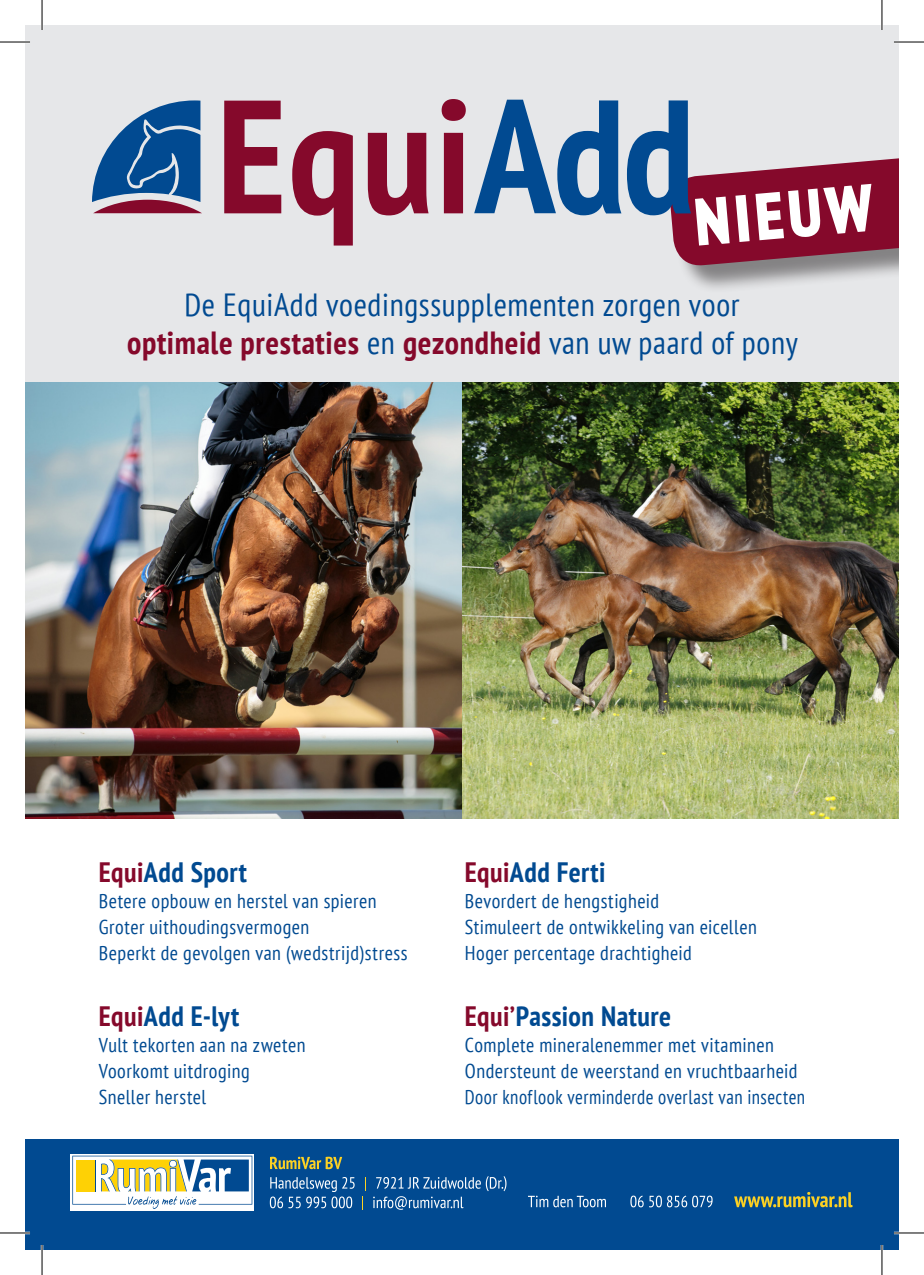
<style>
.page{position:relative;width:924px;height:1275px;background:#fff}
.page>*{position:absolute;margin:0;border:0;box-sizing:border-box;transform-origin:0 0}
.t1{font:condensed 32px/38.4px "PT Sans";letter-spacing:.02em;color:#014a91;text-align:center}
.t2{font:700 condensed 28px "PT Sans";letter-spacing:.015em;color:#014a91}
.t3{font:condensed 20px "PT Sans";letter-spacing:.025em;color:#014a91}
.t4{font:condensed 20px "PT Sans";letter-spacing:.025em;color:#014a91;scale:.94 1}
.s1{font-weight:700;color:#85092b}
.s2{color:#85092b}
</style>
<div class="page">
<div style="left:25px;top:25px;width:873px;height:413px;background:#e6e7e9"></div>
<div style="left:25px;top:1140px;width:873px;height:110px;background:#014a91"></div>
<svg style="left:362px;top:1196px;width:1px;height:14px"></svg>
<svg style="left:373px;top:1176px;width:133px;height:33px"></svg>
<svg style="left:365px;top:1177px;width:1px;height:13px"></svg>
<svg style="left:270px;top:1177px;width:84px;height:31px"></svg>
<svg style="left:270px;top:1156px;width:72px;height:13px"></svg>
<svg style="left:528px;top:1195px;width:184px;height:12px"></svg>
<svg style="left:734px;top:1192px;width:118px;height:15px"></svg>
<svg style="left:70px;top:1154px;width:184px;height:56px"></svg>
<svg style="left:72px;top:1155px;width:180px;height:54px;background:#c7ceb6"></svg>
<img style="left:25px;top:382px;width:873px;height:437px">
<div style="left:673px;top:157px;width:225px;height:137px;background:#231f20;opacity:.5"></div>
<svg style="left:474px;top:100px;width:424px;height:167px"></svg>
<svg style="left:224px;top:99px;width:241px;height:146px"></svg>
<svg style="left:92px;top:100px;width:110px;height:113px"></svg>
<hr style="left:0;top:41px;width:30px;height:2px;background:#fff">
<hr style="left:893px;top:41px;width:30px;height:2px;background:#fff">
<hr style="left:0;top:1231px;width:30px;height:3px;background:#fff">
<hr style="left:893px;top:1231px;width:30px;height:3px;background:#fff">
<hr style="left:41px;top:0;width:2px;height:30px;background:#fff">
<hr style="left:41px;top:1245px;width:2px;height:30px;background:#fff">
<hr style="left:880px;top:0;width:2px;height:30px;background:#fff">
<hr style="left:880px;top:1245px;width:2px;height:30px;background:#fff">
<hr style="left:0;top:42px;width:30px;height:1px;background:#000">
<hr style="left:893px;top:42px;width:30px;height:1px;background:#000">
<hr style="left:0;top:1232px;width:30px;height:1px;background:#000">
<hr style="left:893px;top:1232px;width:30px;height:1px;background:#000">
<hr style="left:42px;top:0;width:1px;height:30px;background:#000">
<hr style="left:42px;top:1245px;width:1px;height:30px;background:#000">
<hr style="left:881px;top:0;width:1px;height:30px;background:#000">
<hr style="left:881px;top:1245px;width:1px;height:30px;background:#000">
<p class="t1" style="left:127px;top:284px;width:671px">De EquiAdd voedingssupplementen zorgen voor<br><span class="s1">optimale prestaties</span> en <span class="s1">gezondheid</span> van uw paard of pony</p>
<p class="t2" style="left:99px;top:853px;width:150px"><span class="s2">Equi</span>Add Sport</p>
<p class="t3" style="left:99px;top:888px;width:279px">Betere opbouw en herstel van spieren</p>
<p class="t3" style="left:99px;top:914px;width:212px">Groter uithoudingsvermogen</p>
<p class="t3" style="left:99px;top:940px;width:310px">Beperkt de gevolgen van (wedstrijd)stress</p>
<p class="t2" style="left:99px;top:997px;width:142px"><span class="s2">Equi</span>Add E-lyt</p>
<p class="t3" style="left:99px;top:1032px;width:208px">Vult tekorten aan na zweten</p>
<p class="t3" style="left:99px;top:1058px;width:152px">Voorkomt uitdroging</p>
<p class="t3" style="left:99px;top:1084px;width:109px">Sneller herstel</p>
<p class="t2" style="left:464px;top:853px;width:142px"><span class="s2">Equi</span>Add Ferti</p>
<p class="t3" style="left:464px;top:888px;width:196px">Bevordert de hengstigheid</p>
<p class="t3" style="left:464px;top:914px;width:293px">Stimuleert de ontwikkeling van eicellen</p>
<p class="t3" style="left:464px;top:940px;width:228px">Hoger percentage drachtigheid</p>
<p class="t2" style="left:464px;top:997px;width:208px"><span class="s2">Equi’</span>Passion Nature</p>
<p class="t3" style="left:464px;top:1032px;width:310px">Complete mineralenemmer met vitaminen</p>
<p class="t3" style="left:464px;top:1058px;width:334px">Ondersteunt de weerstand en vruchtbaarheid</p>
<p class="t4" style="left:464px;top:1084px;width:363px">Door knoflook verminderde overlast van insecten</p>
</div>
